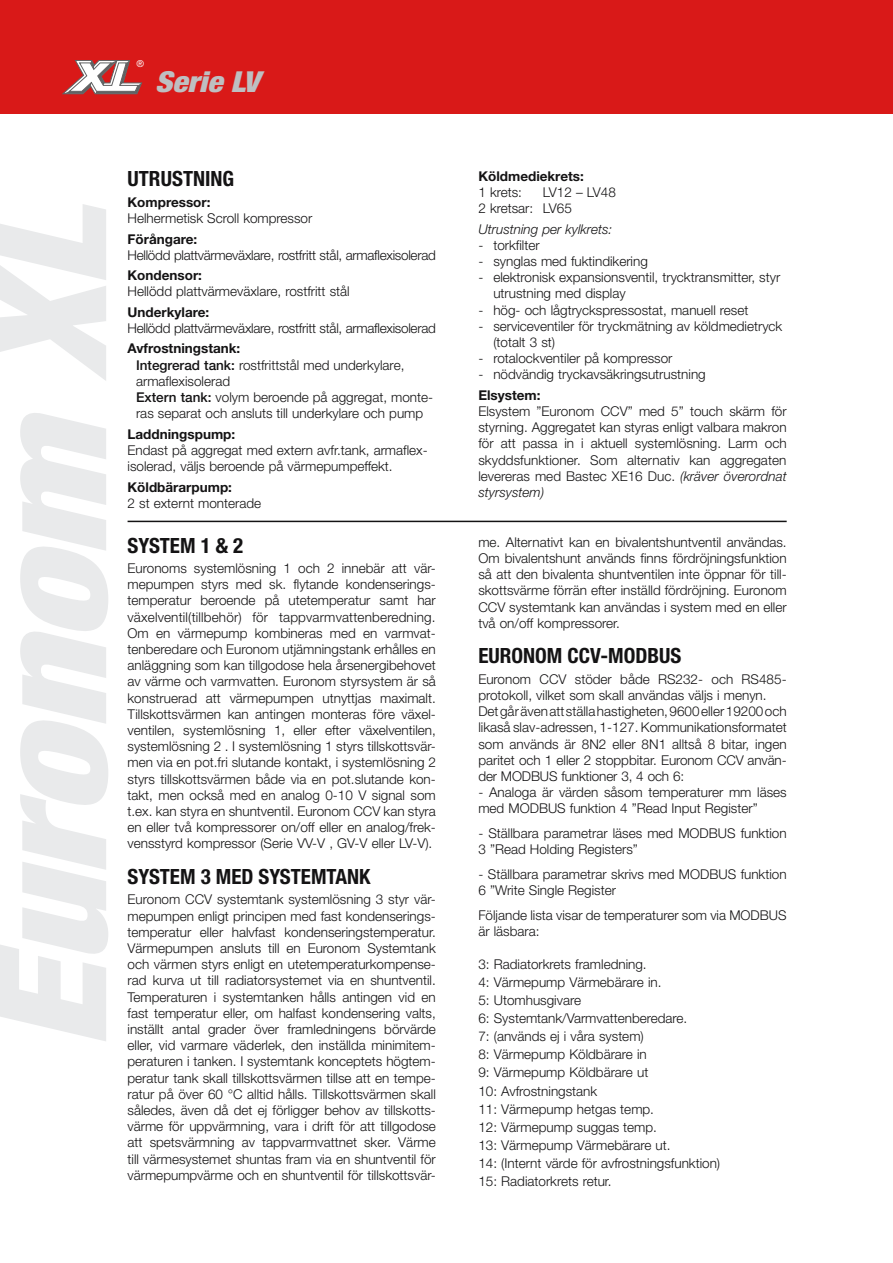
<style>
.page{position:relative;width:893px;height:1263px;background:#fff}
.page>*{position:absolute;margin:0;border:0;box-sizing:border-box;transform-origin:0 0}
.t1{font:italic 900 condensed 154.95px "Helvetica Neue";color:#e9eaeb;scale:1.1 1}
.t2{font:italic 900 condensed 28.95px "Helvetica Neue";color:#bebfc1;scale:1.1 1}
.t3{font:700 condensed 21px "Helvetica Neue";color:#141314}
.t4{font:300 13.5px/16.2px "Helvetica Neue";color:#141314}
.t5{font:300 13.5px "Helvetica Neue";letter-spacing:-.02em;color:#141314}
.t6{font:700 13.5px "Helvetica Neue";color:#141314}
.t7{font:italic 300 13.5px "Helvetica Neue";color:#141314}
.t8{font:condensed 9.6px "Helvetica Neue";color:#fff}
.s1{font-weight:700}
.s2{font-weight:500}
.s3{font-style:italic}
</style>
<div class="page">
<div style="left:0;top:0;width:893px;height:114px;background:#d91918"></div>
<svg style="left:62px;top:60px;width:80px;height:34px"></svg>
<hr style="left:128px;top:521px;width:659px;height:1px;background:#141314">
<p class="t8" style="left:137px;top:58px;width:9px">®</p>
<h2 class="t2" style="left:155px;top:64px;width:96px">Serie LV</h2>
<h1 class="t1" style="left:-44px;top:1049px;width:770px;rotate:-90deg">Euronom XL</h1>
<h3 class="t3" style="left:128px;top:166px;width:23px">UTRUSTNING</h3>
<p class="t6" style="left:128px;top:194px;width:84px">Kompressor:</p>
<p class="t4" style="left:128px;top:210px;width:186px">Helhermetisk Scroll kompressor</p>
<p class="t6" style="left:128px;top:230px;width:71px">Förångare:</p>
<p class="t5" style="left:128px;top:247px;width:310px">Hellödd plattvärmeväxlare, rostfritt stål, armaflexisolerad</p>
<p class="t6" style="left:128px;top:267px;width:76px">Kondensor:</p>
<p class="t4" style="left:128px;top:283px;width:224px">Hellödd plattvärmeväxlare, rostfritt stål</p>
<p class="t6" style="left:128px;top:304px;width:83px">Underkylare:</p>
<p class="t5" style="left:128px;top:320px;width:310px">Hellödd plattvärmeväxlare, rostfritt stål, armaflexisolerad</p>
<p class="t4" style="left:136px;top:340px;width:299px;text-indent:-9px"><span class="s1">Avfrostningstank:<br></span><span class="s2">Integrerad tank:</span> rostfrittstål med underkylare, armaflexisolerad<br><span class="s2">Extern tank:</span> volym beroende på aggregat, monte&shy;ras separat och ansluts till underkylare och pump</p>
<p class="t6" style="left:128px;top:426px;width:109px">Laddningspump:</p>
<p class="t4" style="left:128px;top:442px;width:302px">Endast på aggregat med extern avfr.tank, armaflex&shy;isolerad, väljs beroende på värmepumpeffekt.</p>
<p class="t6" style="left:128px;top:478px;width:106px">Köldbärarpump:</p>
<p class="t4" style="left:128px;top:495px;width:135px">2 st externt monterade</p>
<h3 class="t3" style="left:128px;top:532px;width:117px">SYSTEM 1 &amp; 2</h3>
<p class="t4" style="left:128px;top:560px;width:310px;text-align:justify">Euronoms systemlösning 1 och 2 innebär att vär&shy;mepumpen styrs med sk. flytande kondenserings&shy;temperatur beroende på utetemperatur samt har växelventil(tillbehör) för tappvarmvattenberedning.<br>Om en värmepump kombineras med en varmvat&shy;tenberedare och Euronom utjämningstank erhålles en anläggning som kan tillgodose hela årsenergibehovet av värme och varmvatten. Euronom styrsystem är så konstruerad att värmepumpen utnyttjas maximalt.<br>Tillskottsvärmen kan antingen monteras före växel&shy;ventilen, systemlösning 1, eller efter växelventilen, systemlösning 2 . I systemlösning 1 styrs tillskottsvär&shy;men via en pot.fri slutande kontakt, i systemlösning 2 styrs tillskottsvärmen både via en pot.slutande kon&shy;takt, men också med en analog 0-10 V signal som t.ex. kan styra en shuntventil. Euronom CCV kan styra en eller två kompressorer on/off eller en analog/frek&shy;vensstyrd kompressor (Serie VV-V , GV-V eller LV-V).</p>
<h3 class="t3" style="left:128px;top:864px;width:244px">SYSTEM 3 MED SYSTEMTANK</h3>
<p class="t4" style="left:128px;top:891px;width:310px;text-align:justify">Euronom CCV systemtank systemlösning 3 styr vär&shy;mepumpen enligt principen med fast kondenserings&shy;temperatur eller halvfast kondenseringstemperatur.<br>Värmepumpen ansluts till en Euronom Systemtank och värmen styrs enligt en utetemperaturkompense&shy;rad kurva ut till radiatorsystemet via en shuntventil.<br>Temperaturen i systemtanken hålls antingen vid en fast temperatur eller, om halfast kondensering valts, inställt antal grader över framledningens börvärde eller, vid varmare väderlek, den inställda minimitem&shy;peraturen i tanken. I systemtank konceptets högtem&shy;peratur tank skall tillskottsvärmen tillse att en tempe&shy;ratur på över 60 °C alltid hålls. Tillskottsvärmen skall således, även då det ej förligger behov av tillskotts&shy;värme för uppvärmning, vara i drift för att tillgodose att spetsvärmning av tappvarmvattnet sker. Värme till värmesystemet shuntas fram via en shuntventil för värmepumpvärme och en shuntventil för tillskottsvär-</p>
<p class="t6" style="left:478px;top:168px;width:107px">Köldmediekrets:</p>
<p class="t4" style="left:478px;top:184px;width:45px">1 krets:</p>
<p class="t4" style="left:478px;top:184px;width:139px;text-indent:65px">LV12 – LV48<br>2 kretsar: LV65</p>
<p class="t7" style="left:478px;top:221px;width:136px">Utrustning per kylkrets:</p>
<p class="t4" style="left:478px;top:237px;width:63px">- torkfilter</p>
<p class="t4" style="left:478px;top:253px;width:171px">- synglas med fuktindikering</p>
<p class="t4" style="left:493px;top:269px;width:288px;text-indent:-15px">- elektronisk expansionsventil, trycktransmitter, styr utrustning med display</p>
<p class="t4" style="left:478px;top:301px;width:272px">- hög- och lågtryckspressostat, manuell reset</p>
<p class="t4" style="left:493px;top:318px;width:290px;text-indent:-15px">- serviceventiler för tryckmätning av köldmedietryck (totalt 3 st)</p>
<p class="t4" style="left:478px;top:350px;width:196px">- rotalockventiler på kompressor</p>
<p class="t4" style="left:478px;top:366px;width:229px">- nödvändig tryckavsäkringsutrustning</p>
<p class="t6" style="left:478px;top:387px;width:64px">Elsystem:</p>
<p class="t4" style="left:478px;top:403px;width:310px;text-align:justify">Elsystem ”Euronom CCV” med 5” touch skärm för styrning. Aggregatet kan styras enligt valbara makron för att passa in i aktuell systemlösning. Larm och skyddsfunktioner. Som alternativ kan aggregaten levereras med Bastec XE16 Duc. <span class="s3">(kräver överordnat styrsystem)</span></p>
<p class="t4" style="left:478px;top:534px;width:310px;text-align:justify">me. Alternativt kan en bivalentshuntventil användas.<br>Om bivalentshunt används finns fördröjningsfunktion så att den bivalenta shuntventilen inte öppnar för till&shy;skottsvärme förrän efter inställd fördröjning. Euronom CCV systemtank kan användas i system med en eller två on/off kompressorer.</p>
<h3 class="t3" style="left:478px;top:643px;width:205px">EURONOM CCV-MODBUS</h3>
<p class="t4" style="left:478px;top:671px;width:310px">Euronom CCV stöder både RS232- och RS485- protokoll, vilket som skall användas väljs i menyn.<br>Det går även att ställa hastigheten, 9600 eller 19200 och likaså slav-adressen, 1-127. Kommunikationsformatet som används är 8N2 eller 8N1 alltså 8 bitar, ingen paritet och 1 eller 2 stoppbitar. Euronom CCV använ&shy;der MODBUS funktioner 3, 4 och 6:</p>
<p class="t4" style="left:478px;top:784px;width:310px">- Analoga är värden såsom temperaturer mm läses med MODBUS funktion 4 ”Read Input Register”</p>
<p class="t4" style="left:478px;top:825px;width:310px">- Ställbara parametrar läses med MODBUS funktion<br>3 ”Read Holding Registers”</p>
<p class="t4" style="left:478px;top:866px;width:310px">- Ställbara parametrar skrivs med MODBUS funktion<br>6 ”Write Single Register</p>
<p class="t4" style="left:478px;top:907px;width:310px">Följande lista visar de temperaturer som via MODBUS är läsbara:</p>
<p class="t4" style="left:478px;top:954px;width:243px;line-height:18.1px">3: Radiatorkrets framledning.<br>4: Värmepump Värmebärare in.<br>5: Utomhusgivare<br>6: Systemtank/Varmvattenberedare.<br>7: (används ej i våra system)<br>8: Värmepump Köldbärare in<br>9: Värmepump Köldbärare ut<br>10: Avfrostningstank<br>11: Värmepump hetgas temp.<br>12: Värmepump suggas temp.<br>13: Värmepump Värmebärare ut.<br>14: (Internt värde för avfrostningsfunktion)<br>15: Radiatorkrets retur.</p>
</div>
